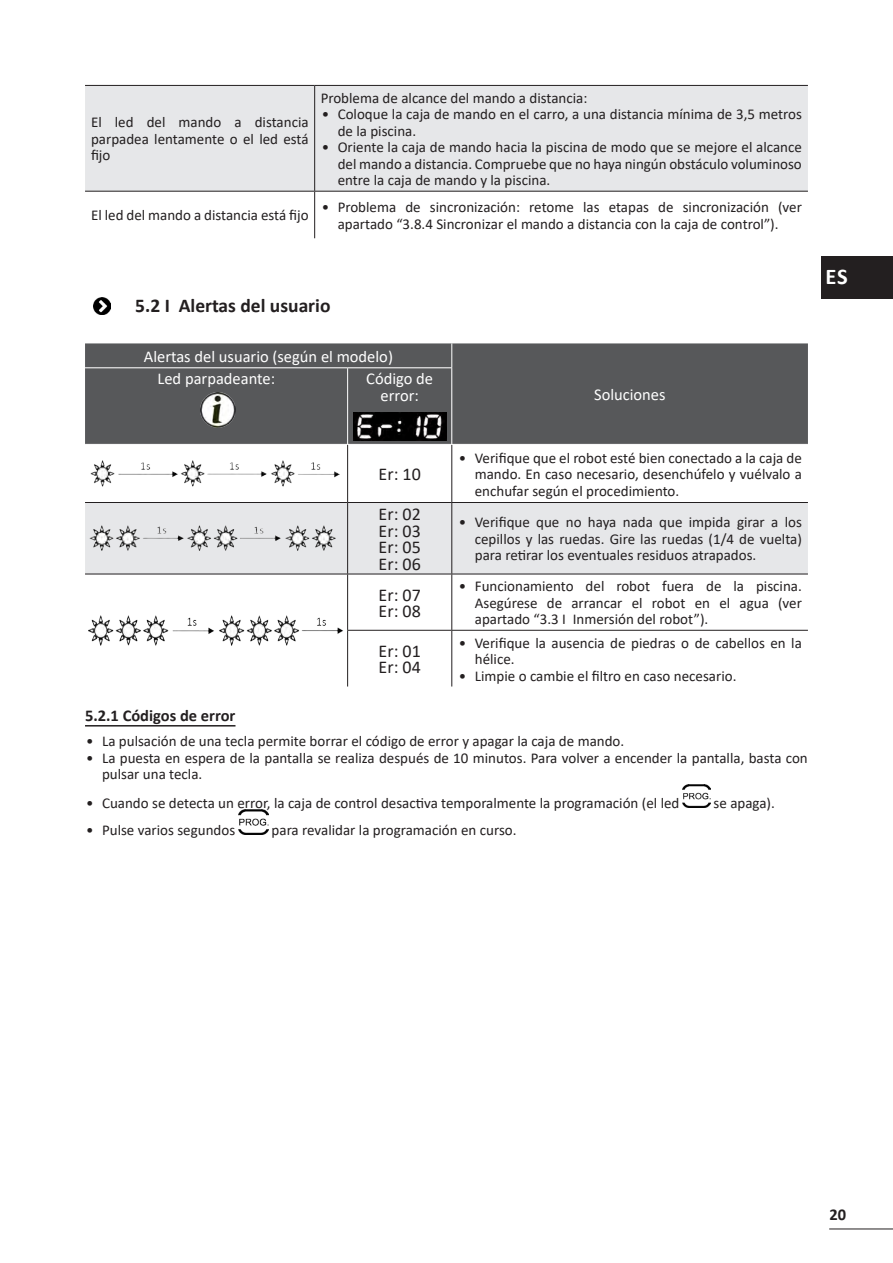
<style>
.page{position:relative;width:893px;height:1263px;background:#fff}
.page>*{position:absolute;margin:0;border:0;box-sizing:border-box;transform-origin:0 0}
.t1{font:700 22.5px "Calibri";color:#fff}
.t2{font:700 19.5px "Calibri";color:#231f20}
.t3{font:18px/16.5px "Calibri";color:#231f20}
.t4{font:16.5px/16.5px "Calibri";color:#fff;text-align:center}
.t5{font:700 16.5px "Calibri";color:#231f20}
.t6{font:15px/16.5px "Calibri";color:#231f20;text-align:justify}
</style>
<div class="page">
<hr style="left:829px;top:1228px;width:64px;height:1px;background:#231f20">
<hr style="left:85px;top:725px;width:150px;height:1px;background:#231f20">
<div style="left:85px;top:86px;width:723px;height:105px;background:#e6e7e9"></div>
<hr style="left:85px;top:85px;width:230px;height:1px;background:#231f20">
<hr style="left:315px;top:85px;width:493px;height:1px;background:#231f20">
<hr style="left:314px;top:86px;width:1px;height:105px;background:#231f20">
<hr style="left:85px;top:191px;width:230px;height:1px;background:#231f20">
<hr style="left:315px;top:191px;width:493px;height:1px;background:#231f20">
<hr style="left:314px;top:192px;width:1px;height:46px;background:#231f20">
<img style="left:94px;top:297px;width:17px;height:17px">
<div style="left:452px;top:343px;width:356px;height:101px;background:#57585a"></div>
<div style="left:85px;top:503px;width:723px;height:71px;background:#e6e7e9"></div>
<hr style="left:347px;top:445px;width:1px;height:57px;background:#231f20">
<hr style="left:451px;top:445px;width:1px;height:57px;background:#231f20">
<hr style="left:85px;top:502px;width:263px;height:1px;background:#231f20">
<hr style="left:348px;top:502px;width:104px;height:1px;background:#231f20">
<hr style="left:347px;top:503px;width:1px;height:71px;background:#231f20">
<hr style="left:452px;top:502px;width:356px;height:1px;background:#231f20">
<hr style="left:451px;top:503px;width:1px;height:71px;background:#231f20">
<hr style="left:85px;top:574px;width:263px;height:1px;background:#231f20">
<hr style="left:348px;top:574px;width:104px;height:1px;background:#231f20">
<hr style="left:347px;top:574px;width:1px;height:56px;background:#231f20">
<hr style="left:452px;top:574px;width:356px;height:1px;background:#231f20">
<hr style="left:451px;top:574px;width:1px;height:56px;background:#231f20">
<hr style="left:347px;top:630px;width:105px;height:1px;background:#231f20">
<hr style="left:347px;top:631px;width:1px;height:55px;background:#231f20">
<hr style="left:452px;top:630px;width:356px;height:1px;background:#231f20">
<hr style="left:451px;top:631px;width:1px;height:55px;background:#231f20">
<div style="left:85px;top:343px;width:367px;height:101px;background:#57585a"></div>
<hr style="left:85px;top:367px;width:263px;height:1px;background:#fff">
<hr style="left:348px;top:367px;width:104px;height:1px;background:#fff">
<hr style="left:347px;top:368px;width:1px;height:76px;background:#fff">
<hr style="left:451px;top:368px;width:1px;height:76px;background:#fff">
<img style="left:201px;top:392px;width:35px;height:35px">
<img style="left:353px;top:412px;width:93px;height:28px">
<img style="left:90px;top:461px;width:250px;height:25px">
<img style="left:87px;top:525px;width:258px;height:26px">
<img style="left:88px;top:615px;width:255px;height:30px">
<img style="left:683px;top:784px;width:27px;height:24px">
<img style="left:239px;top:809px;width:29px;height:26px">
<div style="left:821px;top:256px;width:72px;height:42px;background:#231f20"></div>
<p class="t6" style="left:91px;top:114px;width:219px">El led del mando a distancia parpadea lentamente o el led está fijo</p>
<p class="t6" style="left:321px;top:89px;width:268px">Problema de alcance del mando a distancia:</p>
<p class="t6" style="left:338px;top:106px;width:466px;text-indent:-16px">• Coloque la caja de mando en el carro, a una distancia mínima de 3,5 metros de la piscina.</p>
<p class="t6" style="left:338px;top:139px;width:466px;text-indent:-16px">• Oriente la caja de mando hacia la piscina de modo que se mejore el alcance del mando a distancia. Compruebe que no haya ningún obstáculo voluminoso entre la caja de mando y la piscina.</p>
<p class="t6" style="left:91px;top:207px;width:219px">El led del mando a distancia está fijo</p>
<p class="t6" style="left:322px;top:198px;width:482px;text-align:center">• Problema de sincronización: retome las etapas de sincronización (ver apartado “3.8.4 Sincronizar el mando a distancia con la caja de control”).</p>
<h2 class="t2" style="left:135px;top:291px;width:197px">5.2 I Alertas del usuario</h2>
<p class="t4" style="left:144px;top:348px;width:251px">Alertas del usuario (según el modelo)</p>
<p class="t4" style="left:157px;top:370px;width:119px">Led parpadeante:</p>
<p class="t4" style="left:366px;top:370px;width:68px">Código de error:</p>
<p class="t4" style="left:594px;top:386px;width:73px">Soluciones</p>
<h1 class="t1" style="left:825px;top:261px;width:24px">ES</h1>
<p class="t3" style="left:379px;top:465px;width:44px">Er: 10</p>
<p class="t6" style="left:475px;top:449px;width:329px;text-indent:-16px">• Verifique que el robot esté bien conectado a la caja de mando. En caso necesario, desenchúfelo y vuélvalo a enchufar según el procedimiento.</p>
<p class="t3" style="left:379px;top:506px;width:44px;text-align:justify">Er: 02<br>Er: 03<br>Er: 05<br>Er: 06</p>
<p class="t6" style="left:475px;top:514px;width:329px;text-indent:-16px">• Verifique que no haya nada que impida girar a los cepillos y las ruedas. Gire las ruedas (1/4 de vuelta) para retirar los eventuales residuos atrapados.</p>
<p class="t3" style="left:379px;top:586px;width:44px">Er: 07<br>Er: 08</p>
<p class="t6" style="left:475px;top:578px;width:329px;text-indent:-16px">• Funcionamiento del robot fuera de la piscina.<br>Asegúrese de arrancar el robot en el agua (ver apartado “3.3 I Inmersión del robot”).</p>
<p class="t3" style="left:379px;top:642px;width:44px">Er: 01<br>Er: 04</p>
<p class="t6" style="left:475px;top:634px;width:329px;text-indent:-16px">• Verifique la ausencia de piedras o de cabellos en la hélice.</p>
<p class="t6" style="left:459px;top:667px;width:279px">• Limpie o cambie el filtro en caso necesario.</p>
<p class="t5" style="left:85px;top:704px;width:152px">5.2.1 Códigos de error</p>
<p class="t6" style="left:86px;top:733px;width:540px">• La pulsación de una tecla permite borrar el código de error y apagar la caja de mando.</p>
<p class="t6" style="left:102px;top:749px;width:707px;text-indent:-16px">• La puesta en espera de la pantalla se realiza después de 10 minutos. Para volver a encender la pantalla, basta con pulsar una tecla.</p>
<p class="t6" style="left:86px;top:794px;width:595px">• Cuando se detecta un error, la caja de control desactiva temporalmente la programación (el led</p>
<p class="t6" style="left:714px;top:794px;width:63px">se apaga).</p>
<p class="t6" style="left:86px;top:821px;width:151px">• Pulse varios segundos</p>
<p class="t6" style="left:272px;top:821px;width:246px">para revalidar la programación en curso.</p>
<p class="t5" style="left:829px;top:1203px;width:18px">20</p>
</div>
